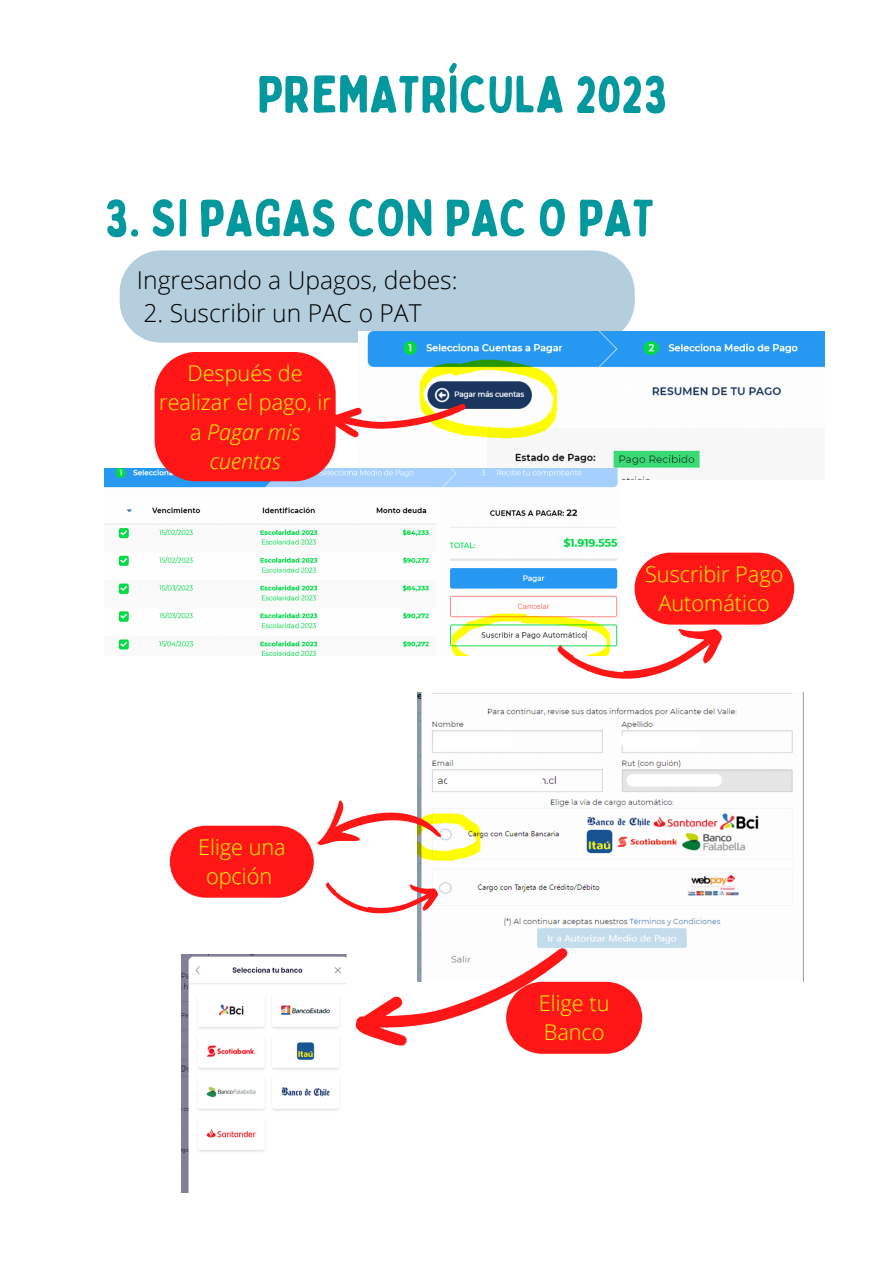
<style>
.page{position:relative;width:893px;height:1264px;background:#fff}
.page>*{position:absolute;margin:0;border:0;box-sizing:border-box;transform-origin:0 0}
.t1{font:52.2px "Bobby Jones Soft";color:#03989e}
.t2{font:300 24.6px "Open Sans";color:#000}
.t3{font:300 21.6px/29.2px "Open Sans";color:#fbfc03;text-align:center}
.s1{font-style:italic}
</style>
<div class="page">
<div style="left:120px;top:250px;width:514px;height:93px;background:#b4cedd;border-radius:42px"></div>
<img style="left:358px;top:331px;width:466px;height:149px">
<img style="left:105px;top:469px;width:515px;height:186px">
<div style="left:155px;top:352px;width:180px;height:129px;background:#ff1616;border-radius:42px"></div>
<svg style="left:325px;top:352px;width:142px;height:123px"></svg>
<svg style="left:556px;top:552px;width:238px;height:127px"></svg>
<img style="left:417px;top:692px;width:386px;height:289px">
<img style="left:181px;top:954px;width:166px;height:238px">
<svg style="left:355px;top:878px;width:214px;height:176px"></svg>
<svg style="left:506px;top:981px;width:136px;height:72px;background:#fe2d2d"></svg>
<div style="left:434px;top:734px;width:80px;height:14px;background:#fff;border-radius:7px"></div>
<div style="left:620px;top:734px;width:79px;height:12px;background:#fff;border-radius:6px"></div>
<svg style="left:170px;top:773px;width:372px;height:141px"></svg>
<svg style="left:626px;top:774px;width:96px;height:12px"></svg>
<h1 class="t1" style="left:257px;top:62px;width:412px">PREMATRÍCULA 2023</h1>
<h1 class="t1" style="left:105px;top:185px;width:551px">3. SI pAGAS CON PAC O PAT</h1>
<p class="t2" style="left:137px;top:262px;width:322px">Ingresando a Upagos, debes:</p>
<p class="t2" style="left:143px;top:296px;width:280px">2. Suscribir un PAC o PAT</p>
<p class="t3" style="left:159px;top:358px;width:173px">Después de realizar el pago, ir a <span class="s1">Pagar mis cuentas</span></p>
<p class="t3" style="left:198px;top:832px;width:89px">Elige una opción</p>
<p class="t3" style="left:645px;top:559px;width:140px">Suscribir Pago<br>Automático</p>
<p class="t3" style="left:539px;top:988px;width:72px;text-align:left">Elige tu<br>Banco</p>
</div>
